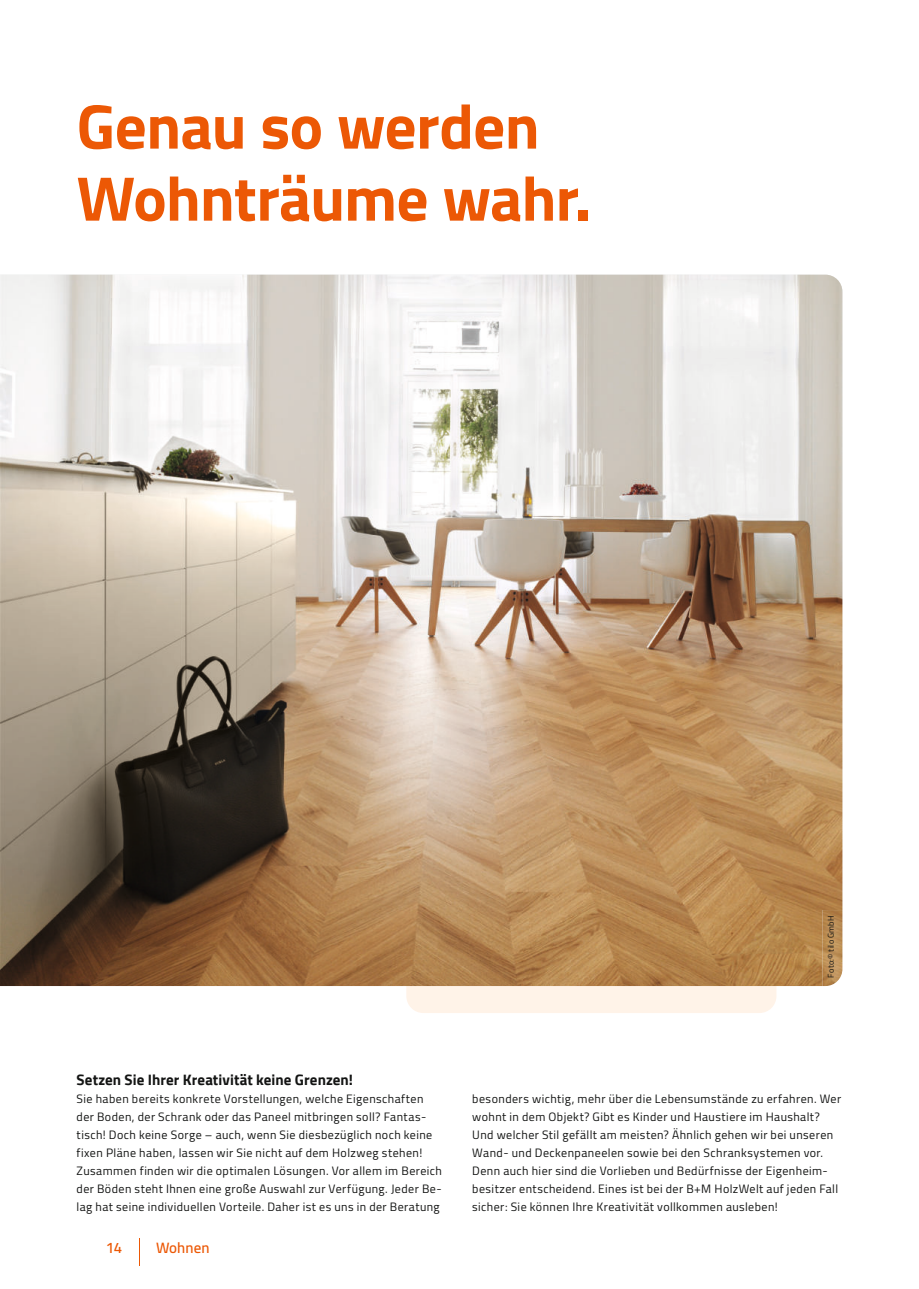
<style>
.page{position:relative;width:919px;height:1289px;background:#fff}
.page>*{position:absolute;margin:0;border:0;box-sizing:border-box;transform-origin:0 0}
.t1{font:700 63px/72px "Cairo";letter-spacing:-.01em;color:#ec5805}
.t2{font:700 15px "Cairo";letter-spacing:.01em;color:#131413}
.t3{font:600 15px "Cairo";letter-spacing:.005em;color:#ec5805}
.t4{font:12px/18px "Cairo";letter-spacing:.035em;color:#131413}
.t5{font:8.25px "Cairo";letter-spacing:.025em;color:#131413}
</style>
<div class="page">
<div style="left:406px;top:986px;width:370px;height:27px;background:#fff3e8"></div>
<img style="left:0;top:275px;width:842px;height:711px">
<svg style="left:139px;top:1238px;width:1px;height:27px"></svg>
<img style="left:842px;top:910px;width:1px;height:62px">
<img style="left:822px;top:910px;width:20px;height:76px">
<h1 class="t1" style="left:77px;top:92px;width:516px">Genau so werden<br>Wohnträume wahr.</h1>
<p class="t2" style="left:77px;top:1071px;width:278px">Setzen Sie Ihrer Kreativität keine Grenzen!</p>
<p class="t5" style="left:826px;top:977px;width:63px;rotate:-90deg">Foto:© tilo GmbH</p>
<p class="t4" style="left:77px;top:1090px;width:367px">Sie haben bereits konkrete Vorstellungen, welche Eigenschaften der Boden, der Schrank oder das Paneel mitbringen soll? Fantas&shy;tisch! Doch keine Sorge – auch, wenn Sie diesbezüglich noch keine fixen Pläne haben, lassen wir Sie nicht auf dem Holzweg stehen!<br>Zusammen finden wir die optimalen Lösungen. Vor allem im Bereich der Böden steht Ihnen eine große Auswahl zur Verfügung. Jeder Be&shy;lag hat seine individuellen Vorteile. Daher ist es uns in der Beratung</p>
<p class="t4" style="left:472px;top:1090px;width:370px">besonders wichtig, mehr über die Lebensumstände zu erfahren. Wer wohnt in dem Objekt? Gibt es Kinder und Haustiere im Haushalt?<br>Und welcher Stil gefällt am meisten? Ähnlich gehen wir bei unseren Wand- und Deckenpaneelen sowie bei den Schranksystemen vor.<br>Denn auch hier sind die Vorlieben und Bedürfnisse der Eigenheim&shy;besitzer entscheidend. Eines ist bei der B+M HolzWelt auf jeden Fall sicher: Sie können Ihre Kreativität vollkommen ausleben!</p>
<p class="t3" style="left:106px;top:1238px;width:18px">14</p>
<p class="t3" style="left:156px;top:1238px;width:55px">Wohnen</p>
</div>
